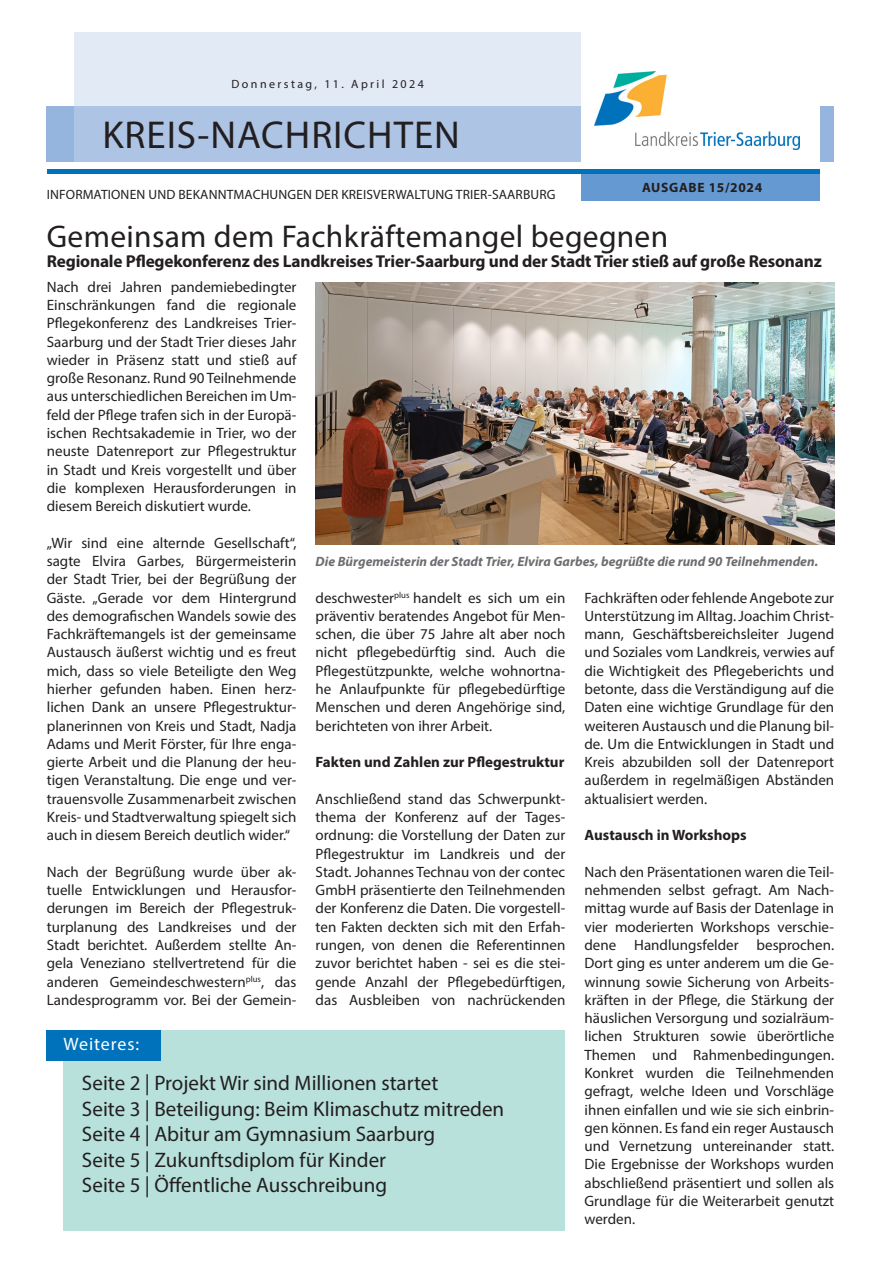
<style>
.page{position:relative;width:881px;height:1263px;background:#fff}
.page>*{position:absolute;margin:0;border:0;box-sizing:border-box;transform-origin:0 0}
.t1{font:39px "Myriad Pro";letter-spacing:.025em;color:#231f20}
.Headline{font:31.5px "Myriad Pro";letter-spacing:.01em;color:#231f20}
.Inhaltsverzeichnis{font:21px "Myriad Pro";color:#231f20}
.t2{font:18px "Myriad Pro";letter-spacing:.05em;color:#fff}
.Subline{font:700 17.25px "Myriad Pro";letter-spacing:-.01em;color:#231f20}
.Fließtext{font:15px/18.3px "Myriad Pro";color:#231f20;text-align:justify}
.Fließtext-2{font:700 15px "Myriad Pro";color:#231f20}
.Bilduntertitel{font:italic 700 13.5px "Myriad Pro";color:#6c6d70}
.t3{font:13.5px "Myriad Pro";letter-spacing:.01em;color:#231f20}
.t4{font:700 13.5px "Myriad Pro";letter-spacing:.05em;color:#231f20}
.t5{font:12px "Myriad Pro";letter-spacing:.2em;color:#231f20}
</style>
<div class="page">
<div style="left:47px;top:106px;width:786px;height:56px;background:#95b5de"></div>
<svg style="left:74px;top:32px;width:506px;height:130px;background:#cbd9ee"></svg>
<div style="left:580px;top:0;width:239px;height:193px;background:#fff"></div>
<div style="left:580px;top:172px;width:239px;height:28px;background:#6599d1"></div>
<hr style="left:47px;top:169px;width:772px;height:4px;background:#0072bc">
<img style="left:594px;top:71px;width:205px;height:79px">
<div style="left:63px;top:1030px;width:502px;height:201px;background:#b8e1dc"></div>
<div style="left:46px;top:1030px;width:115px;height:30px;background:#0072bc"></div>
<img style="left:315px;top:283px;width:518px;height:261px">
<p class="t5" style="left:231px;top:77px;width:194px">Donnerstag, 11. April 2024</p>
<h1 class="t1" style="left:102px;top:111px;width:359px">KREIS-NACHRICHTEN</h1>
<p class="t3" style="left:47px;top:186px;width:510px">INFORMATIONEN UND BEKANNTMACHUNGEN DER KREISVERWALTUNG TRIER-SAARBURG</p>
<p class="t4" style="left:642px;top:179px;width:121px">AUSGABE 15/2024</p>
<p class="Headline" style="left:47px;top:217px;width:622px">Gemeinsam dem Fachkräftemangel begegnen</p>
<p class="Subline" style="left:47px;top:250px;width:776px">Regionale Pflegekonferenz des Landkreises Trier-Saarburg und der Stadt Trier stieß auf große Resonanz</p>
<p class="Fließtext" style="left:47px;top:277px;width:251px">Nach drei Jahren pandemiebedingter Einschränkungen fand die regionale Pflegekonferenz des Landkreises Trier-Saarburg und der Stadt Trier dieses Jahr wieder in Präsenz statt und stieß auf große Resonanz. Rund 90 Teilnehmende aus unterschiedlichen Bereichen im Um&shy;feld der Pflege trafen sich in der Europä&shy;ischen Rechtsakademie in Trier, wo der neuste Datenreport zur Pflegestruktur in Stadt und Kreis vorgestellt und über die komplexen Herausforderungen in diesem Bereich diskutiert wurde.</p>
<p class="Fließtext" style="left:47px;top:533px;width:251px">„Wir sind eine alternde Gesellschaft“, sagte Elvira Garbes, Bürgermeisterin der Stadt Trier, bei der Begrüßung der Gäste. „Gerade vor dem Hintergrund des demografischen Wandels sowie des Fachkräftemangels ist der gemeinsame Austausch äußerst wichtig und es freut mich, dass so viele Beteiligte den Weg hierher gefunden haben. Einen herz&shy;lichen Dank an unsere Pflegestruktur&shy;planerinnen von Kreis und Stadt, Nadja Adams und Merit Förster, für Ihre enga&shy;gierte Arbeit und die Planung der heu&shy;tigen Veranstaltung. Die enge und ver&shy;trauensvolle Zusammenarbeit zwischen Kreis- und Stadtverwaltung spiegelt sich auch in diesem Bereich deutlich wider.“</p>
<p class="Fließtext" style="left:47px;top:862px;width:251px">Nach der Begrüßung wurde über ak&shy;tuelle Entwicklungen und Herausfor&shy;derungen im Bereich der Pflegestruk&shy;turplanung des Landkreises und der Stadt berichtet. Außerdem stellte An&shy;gela Veneziano stellvertretend für die anderen Gemeindeschwestern<sup>plus</sup>, das Landesprogramm vor. Bei der Gemein-</p>
<p class="Bilduntertitel" style="left:315px;top:553px;width:504px">Die Bürgemeisterin der Stadt Trier, Elvira Garbes, begrüßte die rund 90 Teilnehmenden.</p>
<p class="Fließtext" style="left:315px;top:588px;width:251px">deschwester<sup>plus</sup> handelt es sich um ein präventiv beratendes Angebot für Men&shy;schen, die über 75 Jahre alt aber noch nicht pflegebedürftig sind. Auch die Pflegestützpunkte, welche wohnortna&shy;he Anlaufpunkte für pflegebedürftige Menschen und deren Angehörige sind, berichteten von ihrer Arbeit.</p>
<p class="Fließtext-2" style="left:315px;top:752px;width:250px">Fakten und Zahlen zur Pflegestruktur</p>
<p class="Fließtext" style="left:315px;top:789px;width:251px">Anschließend stand das Schwerpunkt&shy;thema der Konferenz auf der Tages&shy;ordnung: die Vorstellung der Daten zur Pflegestruktur im Landkreis und der Stadt. Johannes Technau von der contec GmbH präsentierte den Teilnehmenden der Konferenz die Daten. Die vorgestell&shy;ten Fakten deckten sich mit den Erfah&shy;rungen, von denen die Referentinnen zuvor berichtet haben - sei es die stei&shy;gende Anzahl der Pflegebedürftigen, das Ausbleiben von nachrückenden</p>
<p class="Fließtext" style="left:584px;top:588px;width:251px">Fachkräften oder fehlende Angebote zur Unterstützung im Alltag. Joachim Christ&shy;mann, Geschäftsbereichsleiter Jugend und Soziales vom Landkreis, verwies auf die Wichtigkeit des Pflegeberichts und betonte, dass die Verständigung auf die Daten eine wichtige Grundlage für den weiteren Austausch und die Planung bil&shy;de. Um die Entwicklungen in Stadt und Kreis abzubilden soll der Datenreport außerdem in regelmäßigen Abständen aktualisiert werden.</p>
<p class="Fließtext-2" style="left:584px;top:825px;width:164px">Austausch in Workshops</p>
<p class="Fließtext" style="left:584px;top:862px;width:251px">Nach den Präsentationen waren die Teil&shy;nehmenden selbst gefragt. Am Nach&shy;mittag wurde auf Basis der Datenlage in vier moderierten Workshops verschie&shy;dene Handlungsfelder besprochen.<br>Dort ging es unter anderem um die Ge&shy;winnung sowie Sicherung von Arbeits&shy;kräften in der Pflege, die Stärkung der häuslichen Versorgung und sozialräum&shy;lichen Strukturen sowie überörtliche Themen und Rahmenbedingungen.<br>Konkret wurden die Teilnehmenden gefragt, welche Ideen und Vorschläge ihnen einfallen und wie sie sich einbrin&shy;gen können. Es fand ein reger Austausch und Vernetzung untereinander statt.<br>Die Ergebnisse der Workshops wurden abschließend präsentiert und sollen als Grundlage für die Weiterarbeit genutzt werden.</p>
<p class="t2" style="left:63px;top:1033px;width:77px">Weiteres:</p>
<p class="Inhaltsverzeichnis" style="left:82px;top:1070px;width:358px">Seite 2 | Projekt Wir sind Millionen startet</p>
<p class="Inhaltsverzeichnis" style="left:82px;top:1096px;width:423px">Seite 3 | Beteiligung: Beim Klimaschutz mitreden</p>
<p class="Inhaltsverzeichnis" style="left:82px;top:1121px;width:355px">Seite 4 | Abitur am Gymnasium Saarburg</p>
<p class="Inhaltsverzeichnis" style="left:82px;top:1147px;width:305px">Seite 5 | Zukunftsdiplom für Kinder</p>
<p class="Inhaltsverzeichnis" style="left:82px;top:1172px;width:306px">Seite 5 | Öffentliche Ausschreibung</p>
</div>
